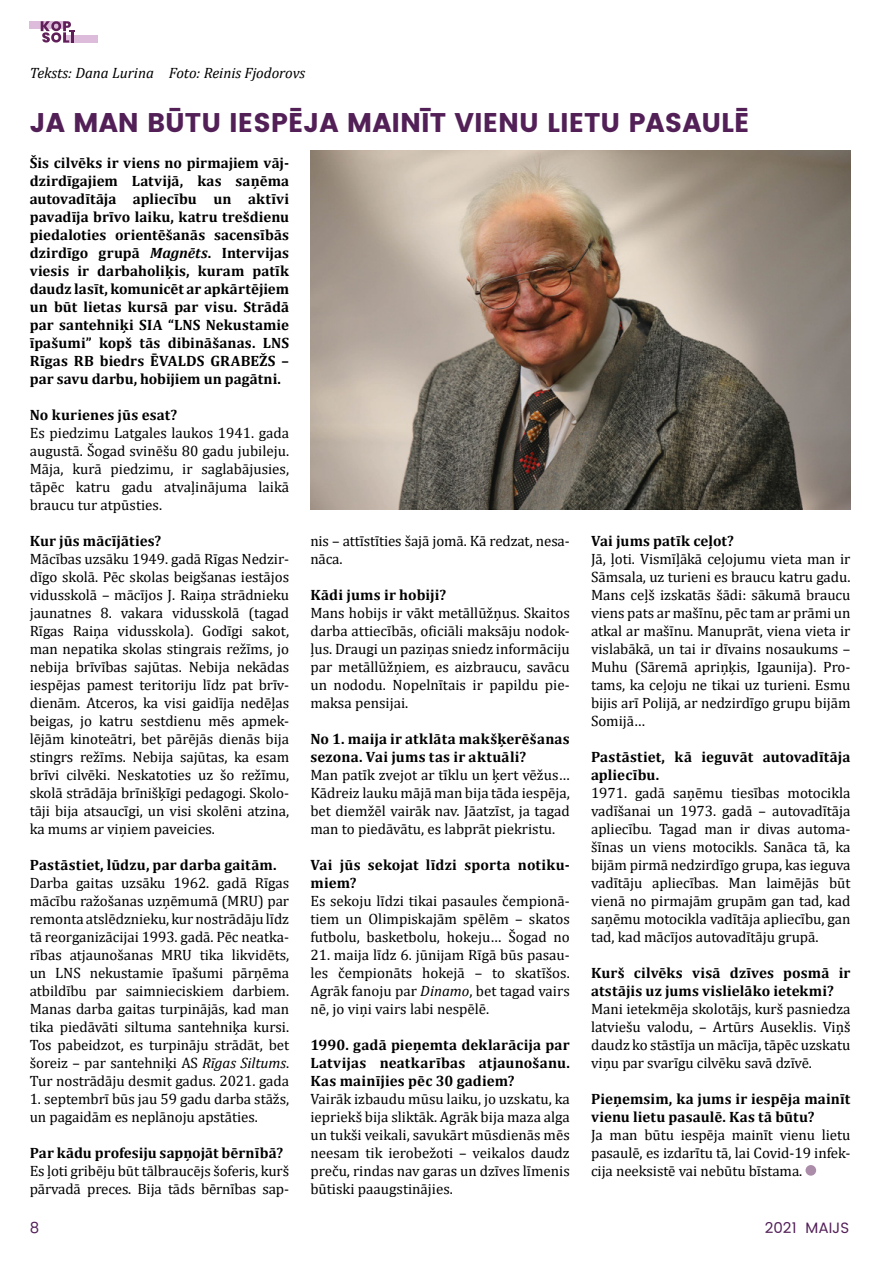
<style>
.page{position:relative;width:893px;height:1263px;background:#fff}
.page>*{position:absolute;margin:0;border:0;box-sizing:border-box;transform-origin:0 0}
.t1{font:700 27px "Poppins";color:#522057}
.t2{font:15px/18px "Cambria";letter-spacing:-.005em;color:#000;text-align:justify}
.t3{font:700 15px/18px "Cambria";letter-spacing:.01em;color:#000}
.t4{font:italic 15px "Cambria";color:#000}
.t5{font:15px "Poppins";color:#522057}
.s1{font-style:italic}
</style>
<div class="page">
<div style="left:805px;top:1165px;width:11px;height:11px;background:#ac8da9;border-radius:50%"></div>
<img style="left:310px;top:150px;width:540px;height:360px">
<div style="left:30px;top:21px;width:36px;height:8px;background:#ddbcdb"></div>
<div style="left:63px;top:35px;width:35px;height:8px;background:#ddbcdb"></div>
<svg style="left:41px;top:21px;width:34px;height:22px"></svg>
<p class="t4" style="left:30px;top:62px;width:277px">Teksts: Dana Lurina Foto: Reinis Fjodorovs</p>
<h1 class="t1" style="left:30px;top:106px;width:721px">JA MAN BŪTU IESPĒJA MAINĪT VIENU LIETU PASAULĒ</h1>
<p class="t3" style="left:30px;top:153px;width:261px;text-align:justify">Šis cilvēks ir viens no pirmajiem vāj&shy;dzirdīgajiem Latvijā, kas saņēma autovadītāja apliecību un aktīvi pavadīja brīvo laiku, katru trešdienu piedaloties orientēšanās sacensībās dzirdīgo grupā <span class="s1">Magnēts</span>. Intervijas viesis ir darbaholiķis, kuram patīk daudz lasīt, komunicēt ar apkārtējiem un būt lietas kursā par visu. Strādā par santehniķi SIA “LNS Nekustamie īpašumi” kopš tās dibināšanas. LNS Rīgas RB biedrs ĒVALDS GRABEŽS – par savu darbu, hobijiem un pagātni.</p>
<p class="t3" style="left:30px;top:405px;width:149px">No kurienes jūs esat?</p>
<p class="t2" style="left:30px;top:423px;width:261px">Es piedzimu Latgales laukos 1941. gada augustā. Šogad svinēšu 80 gadu jubileju.<br>Māja, kurā piedzimu, ir saglabājusies, tāpēc katru gadu atvaļinājuma laikā braucu tur atpūsties.</p>
<p class="t3" style="left:30px;top:531px;width:133px">Kur jūs mācījāties?</p>
<p class="t2" style="left:30px;top:549px;width:261px">Mācības uzsāku 1949. gadā Rīgas Nedzir&shy;dīgo skolā. Pēc skolas beigšanas iestājos vidusskolā – mācījos J. Raiņa strādnieku jaunatnes 8. vakara vidusskolā (tagad Rīgas Raiņa vidusskola). Godīgi sakot, man nepatika skolas stingrais režīms, jo nebija brīvības sajūtas. Nebija nekādas iespējas pamest teritoriju līdz pat brīv&shy;dienām. Atceros, ka visi gaidīja nedēļas beigas, jo katru sestdienu mēs apmek&shy;lējām kinoteātri, bet pārējās dienās bija stingrs režīms. Nebija sajūtas, ka esam brīvi cilvēki. Neskatoties uz šo režīmu, skolā strādāja brīnišķīgi pedagogi. Skolo&shy;tāji bija atsaucīgi, un visi skolēni atzina, ka mums ar viņiem paveicies.</p>
<p class="t3" style="left:30px;top:855px;width:249px">Pastāstiet, lūdzu, par darba gaitām.</p>
<p class="t2" style="left:30px;top:873px;width:261px">Darba gaitas uzsāku 1962. gadā Rīgas mācību ražošanas uzņēmumā (MRU) par remonta atslēdznieku, kur nostrādāju līdz tā reorganizācijai 1993. gadā. Pēc neatka&shy;rības atjaunošanas MRU tika likvidēts, un LNS nekustamie īpašumi pārņēma atbildību par saimnieciskiem darbiem.<br>Manas darba gaitas turpinājās, kad man tika piedāvāti siltuma santehniķa kursi.<br>Tos pabeidzot, es turpināju strādāt, bet šoreiz – par santehniķi AS <span class="s1">Rīgas Siltums</span>.<br>Tur nostrādāju desmit gadus. 2021. gada</p>
<p class="t2" style="left:30px;top:1089px;width:261px">1. septembrī būs jau 59 gadu darba stāžs, un pagaidām es neplānoju apstāties.</p>
<p class="t3" style="left:30px;top:1143px;width:255px">Par kādu profesiju sapņojāt bērnībā?</p>
<p class="t2" style="left:30px;top:1161px;width:261px">Es ļoti gribēju būt tālbraucējs šoferis, kurš pārvadā preces. Bija tāds bērnības sap-</p>
<p class="t2" style="left:310px;top:531px;width:261px">nis – attīstīties šajā jomā. Kā redzat, nesa&shy;nāca.</p>
<p class="t3" style="left:310px;top:585px;width:137px">Kādi jums ir hobiji?</p>
<p class="t2" style="left:310px;top:603px;width:261px">Mans hobijs ir vākt metāllūžņus. Skaitos darba attiecībās, oficiāli maksāju nodok&shy;ļus. Draugi un paziņas sniedz informāciju par metāllūžņiem, es aizbraucu, savācu un nododu. Nopelnītais ir papildu pie&shy;maksa pensijai.</p>
<p class="t3" style="left:310px;top:729px;width:261px">No 1. maija ir atklāta makšķerēšanas sezona. Vai jums tas ir aktuāli?</p>
<p class="t2" style="left:310px;top:765px;width:261px">Man patīk zvejot ar tīklu un ķert vēžus… Kādreiz lauku mājā man bija tāda iespēja, bet diemžēl vairāk nav. Jāatzīst, ja tagad man to piedāvātu, es labprāt piekristu.</p>
<p class="t3" style="left:310px;top:855px;width:261px">Vai jūs sekojat līdzi sporta notiku&shy;miem?</p>
<p class="t2" style="left:310px;top:891px;width:261px">Es sekoju līdzi tikai pasaules čempionā&shy;tiem un Olimpiskajām spēlēm – skatos futbolu, basketbolu, hokeju… Šogad no</p>
<p class="t2" style="left:310px;top:945px;width:261px">21. maija līdz 6. jūnijam Rīgā būs pasau&shy;les čempionāts hokejā – to skatīšos.<br>Agrāk fanoju par <span class="s1">Dinamo</span>, bet tagad vairs nē, jo viņi vairs labi nespēlē.</p>
<p class="t3" style="left:310px;top:1035px;width:261px;text-align:justify">1990. gadā pieņemta deklarācija par Latvijas neatkarības atjaunošanu.<br>Kas mainījies pēc 30 gadiem?</p>
<p class="t2" style="left:310px;top:1089px;width:261px">Vairāk izbaudu mūsu laiku, jo uzskatu, ka iepriekš bija sliktāk. Agrāk bija maza alga un tukši veikali, savukārt mūsdienās mēs neesam tik ierobežoti – veikalos daudz preču, rindas nav garas un dzīves līmenis būtiski paaugstinājies.</p>
<p class="t3" style="left:591px;top:531px;width:144px">Vai jums patīk ceļot?</p>
<p class="t2" style="left:591px;top:549px;width:261px">Jā, ļoti. Vismīļākā ceļojumu vieta man ir Sāmsala, uz turieni es braucu katru gadu.<br>Mans ceļš izskatās šādi: sākumā braucu viens pats ar mašīnu, pēc tam ar prāmi un atkal ar mašīnu. Manuprāt, viena vieta ir vislabākā, un tai ir dīvains nosaukums – Muhu (Sāremā apriņķis, Igaunija). Pro&shy;tams, ka ceļoju ne tikai uz turieni. Esmu bijis arī Polijā, ar nedzirdīgo grupu bijām Somijā…</p>
<p class="t3" style="left:591px;top:747px;width:261px">Pastāstiet, kā ieguvāt autovadītāja apliecību.</p>
<p class="t2" style="left:591px;top:783px;width:261px">1971. gadā saņēmu tiesības motocikla vadīšanai un 1973. gadā – autovadītāja apliecību. Tagad man ir divas automa&shy;šīnas un viens motocikls. Sanāca tā, ka bijām pirmā nedzirdīgo grupa, kas ieguva vadītāju apliecības. Man laimējās būt vienā no pirmajām grupām gan tad, kad saņēmu motocikla vadītāja apliecību, gan tad, kad mācījos autovadītāju grupā.</p>
<p class="t3" style="left:591px;top:963px;width:261px">Kurš cilvēks visā dzīves posmā ir atstājis uz jums vislielāko ietekmi?</p>
<p class="t2" style="left:591px;top:999px;width:261px">Mani ietekmēja skolotājs, kurš pasniedza latviešu valodu, – Artūrs Auseklis. Viņš daudz ko stāstīja un mācīja, tāpēc uzskatu viņu par svarīgu cilvēku savā dzīvē.</p>
<p class="t3" style="left:591px;top:1089px;width:261px">Pieņemsim, ka jums ir iespēja mainīt vienu lietu pasaulē. Kas tā būtu?</p>
<p class="t2" style="left:591px;top:1125px;width:261px">Ja man būtu iespēja mainīt vienu lietu pasaulē, es izdarītu tā, lai Covid-19 infek&shy;cija neeksistē vai nebūtu bīstama.</p>
<p class="t5" style="left:30px;top:1217px;width:11px">8</p>
<p class="t5" style="left:765px;top:1217px;width:86px">2021 MAIJS</p>
</div>
